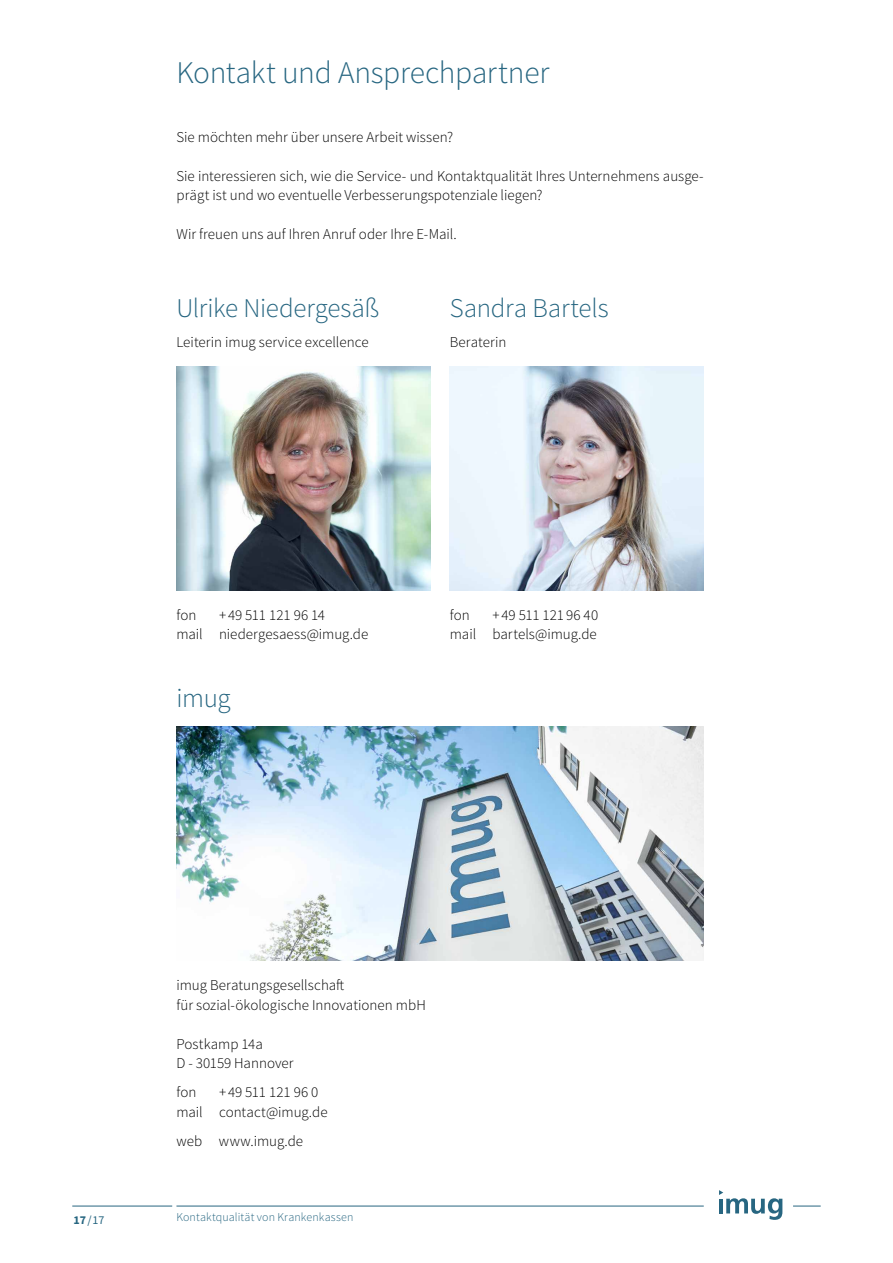
<style>
.page{position:relative;width:893px;height:1263px;background:#fff}
.page>*{position:absolute;margin:0;border:0;box-sizing:border-box;transform-origin:0 0}
.t1{font:300 31.5px "Source Sans Pro";letter-spacing:-.01em;color:#276681}
.t2{font:300 27px "Source Sans Pro";letter-spacing:-.015em;color:#276681}
.t3{font:300 15px/19.5px "Source Sans Pro";color:#000}
.t4{font:300 12px "Source Sans Pro";letter-spacing:.01em;color:#276681}
.t5{font:12px "Source Sans Pro";color:#276681}
.s1{font-weight:700}
</style>
<div class="page">
<svg style="left:719px;top:1190px;width:63px;height:30px"></svg>
<hr style="left:176px;top:1206px;width:528px;height:1px;background:#276681">
<hr style="left:72px;top:1206px;width:100px;height:1px;background:#276681">
<svg style="left:793px;top:1206px;width:28px;height:1px"></svg>
<img style="left:176px;top:366px;width:254px;height:224px">
<img style="left:176px;top:727px;width:528px;height:234px">
<img style="left:450px;top:366px;width:254px;height:224px">
<h1 class="t1" style="left:176px;top:54px;width:374px">Kontakt und Ansprechpartner</h1>
<p class="t3" style="left:176px;top:127px;width:278px">Sie möchten mehr über unsere Arbeit wissen?</p>
<p class="t3" style="left:176px;top:166px;width:529px">Sie interessieren sich, wie die Service- und Kontaktqualität Ihres Unternehmens ausge&shy;prägt ist und wo eventuelle Verbesserungspotenziale liegen?</p>
<p class="t3" style="left:176px;top:225px;width:282px">Wir freuen uns auf Ihren Anruf oder Ihre E-Mail.</p>
<h2 class="t2" style="left:176px;top:292px;width:204px">Ulrike Niedergesäß</h2>
<p class="t3" style="left:176px;top:332px;width:194px">Leiterin imug service excellence</p>
<h2 class="t2" style="left:450px;top:292px;width:160px">Sandra Bartels</h2>
<p class="t3" style="left:450px;top:332px;width:58px">Beraterin</p>
<p class="t3" style="left:176px;top:605px;width:21px">fon</p>
<p class="t3" style="left:176px;top:605px;width:193px;text-align:center">+ 49 511 121 96 14<br>mail niedergesaess@imug.de</p>
<h2 class="t2" style="left:176px;top:682px;width:56px">imug</h2>
<p class="t3" style="left:450px;top:605px;width:21px">fon</p>
<p class="t3" style="left:450px;top:605px;width:150px;text-align:right">+ 49 511 121 96 40<br>mail bartels@imug.de</p>
<p class="t3" style="left:176px;top:975px;width:251px">imug Beratungsgesellschaft<br>für sozial-ökologische Innovationen mbH</p>
<p class="t3" style="left:176px;top:1034px;width:119px">Postkamp 14a<br>D - 30159 Hannover</p>
<p class="t3" style="left:176px;top:1083px;width:21px">fon</p>
<p class="t3" style="left:176px;top:1083px;width:153px;text-indent:43px">+ 49 511 121 96 0 mail contact@imug.de</p>
<p class="t3" style="left:176px;top:1131px;width:128px">web www.imug.de</p>
<p class="t5" style="left:73px;top:1213px;width:33px"><span class="s1">17</span>/17</p>
<p class="t4" style="left:176px;top:1210px;width:179px">Kontaktqualität von Krankenkassen</p>
</div>
